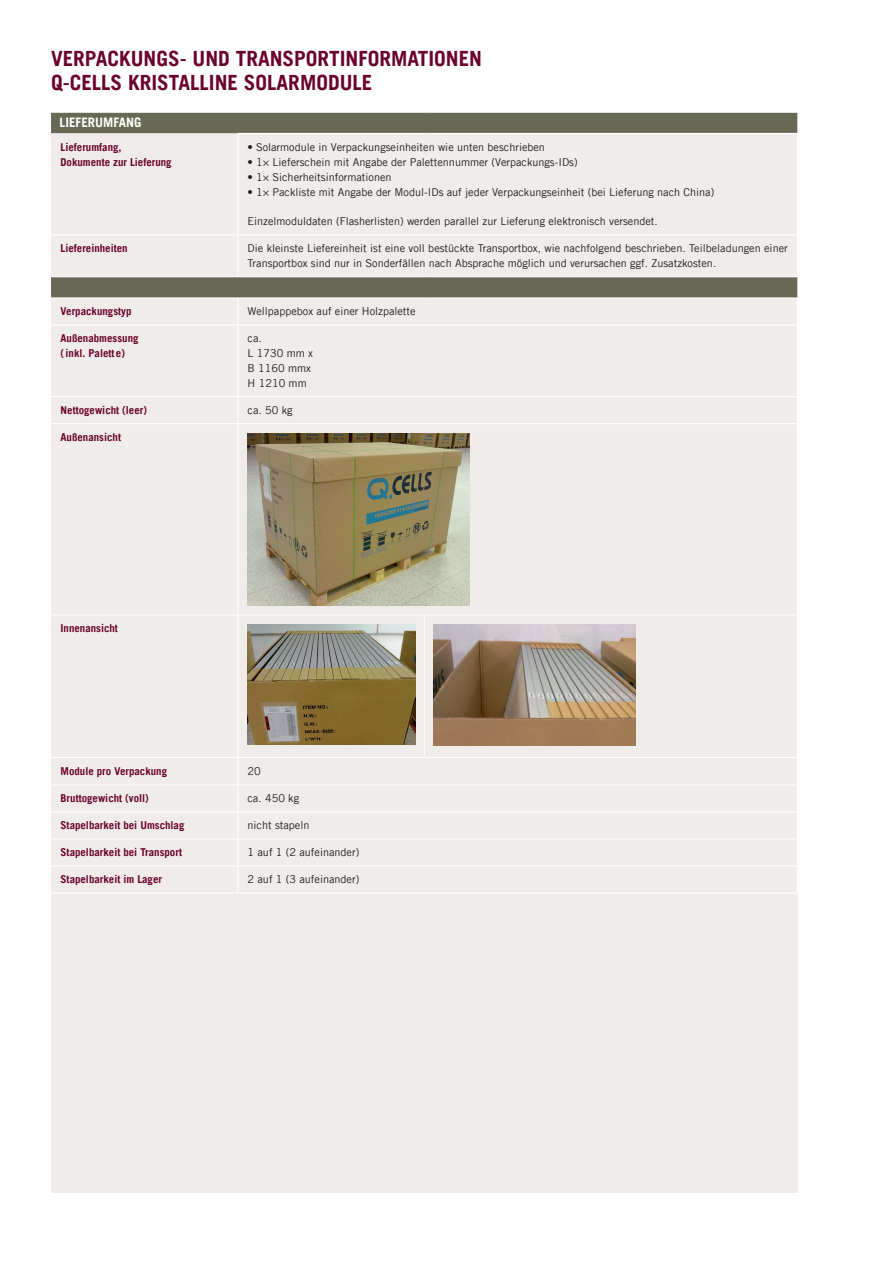
<style>
.page{position:relative;width:893px;height:1263px;background:#fff}
.page>*{position:absolute;margin:0;border:0;box-sizing:border-box;transform-origin:0 0}
.t1{font:700 21px "Trade Gothic LT";color:#6a022b}
.t2{font:700 13.2px "Trade Gothic LT";color:#fff}
.t3{font:10.8px/14.9px "Trade Gothic LT";color:#231f20}
.t4{font:700 10.8px/14.9px "Trade Gothic LT";color:#6a022b}
</style>
<div class="page">
<div style="left:51px;top:855px;width:747px;height:338px;background:#f0ece9"></div>
<div style="left:51px;top:113px;width:746px;height:20px;background:#676954"></div>
<div style="left:51px;top:133px;width:746px;height:734px;background:#f0ece9"></div>
<hr style="left:51px;top:234px;width:186px;height:1px;background:#fff">
<hr style="left:237px;top:235px;width:2px;height:41px;background:#fff">
<hr style="left:51px;top:297px;width:187px;height:2px;background:#fff">
<hr style="left:238px;top:297px;width:186px;height:2px;background:#fff">
<hr style="left:237px;top:299px;width:2px;height:25px;background:#fff">
<hr style="left:424px;top:297px;width:374px;height:2px;background:#fff">
<hr style="left:51px;top:324px;width:187px;height:2px;background:#fff">
<hr style="left:238px;top:324px;width:186px;height:2px;background:#fff">
<hr style="left:237px;top:326px;width:2px;height:70px;background:#fff">
<hr style="left:424px;top:324px;width:374px;height:2px;background:#fff">
<hr style="left:51px;top:396px;width:187px;height:1px;background:#fff">
<hr style="left:238px;top:396px;width:186px;height:1px;background:#fff">
<hr style="left:237px;top:397px;width:2px;height:26px;background:#fff">
<hr style="left:424px;top:396px;width:374px;height:1px;background:#fff">
<hr style="left:51px;top:423px;width:187px;height:1px;background:#fff">
<hr style="left:238px;top:423px;width:186px;height:1px;background:#fff">
<hr style="left:237px;top:424px;width:2px;height:190px;background:#fff">
<hr style="left:424px;top:423px;width:374px;height:1px;background:#fff">
<hr style="left:51px;top:614px;width:187px;height:1px;background:#fff">
<hr style="left:238px;top:614px;width:186px;height:1px;background:#fff">
<hr style="left:237px;top:615px;width:2px;height:142px;background:#fff">
<hr style="left:424px;top:614px;width:374px;height:1px;background:#fff">
<hr style="left:424px;top:615px;width:1px;height:142px;background:#fff">
<hr style="left:51px;top:757px;width:187px;height:1px;background:#fff">
<hr style="left:238px;top:757px;width:186px;height:1px;background:#fff">
<hr style="left:237px;top:758px;width:2px;height:26px;background:#fff">
<hr style="left:424px;top:757px;width:374px;height:1px;background:#fff">
<hr style="left:51px;top:892px;width:187px;height:1px;background:#fff">
<hr style="left:238px;top:892px;width:186px;height:1px;background:#fff">
<hr style="left:424px;top:892px;width:374px;height:1px;background:#fff">
<hr style="left:51px;top:784px;width:187px;height:1px;background:#fff">
<hr style="left:238px;top:784px;width:186px;height:1px;background:#fff">
<hr style="left:237px;top:785px;width:2px;height:26px;background:#fff">
<hr style="left:424px;top:784px;width:374px;height:1px;background:#fff">
<hr style="left:237px;top:812px;width:2px;height:26px;background:#fff">
<svg style="left:797px;top:855px;width:1px;height:37px"></svg>
<hr style="left:51px;top:811px;width:187px;height:1px;background:#fff">
<hr style="left:238px;top:811px;width:186px;height:1px;background:#fff">
<hr style="left:424px;top:811px;width:374px;height:1px;background:#fff">
<hr style="left:51px;top:838px;width:187px;height:1px;background:#fff">
<hr style="left:238px;top:838px;width:186px;height:1px;background:#fff">
<hr style="left:237px;top:839px;width:2px;height:26px;background:#fff">
<hr style="left:424px;top:838px;width:374px;height:1px;background:#fff">
<hr style="left:51px;top:865px;width:187px;height:1px;background:#fff">
<hr style="left:238px;top:865px;width:186px;height:1px;background:#fff">
<hr style="left:237px;top:866px;width:2px;height:26px;background:#fff">
<hr style="left:424px;top:865px;width:374px;height:1px;background:#fff">
<hr style="left:51px;top:276px;width:187px;height:1px;background:#fff">
<hr style="left:238px;top:276px;width:186px;height:1px;background:#fff">
<hr style="left:424px;top:276px;width:374px;height:1px;background:#fff">
<hr style="left:237px;top:133px;width:187px;height:1px;background:#fff">
<hr style="left:237px;top:134px;width:2px;height:100px;background:#fff">
<hr style="left:424px;top:133px;width:374px;height:1px;background:#fff">
<hr style="left:237px;top:234px;width:187px;height:1px;background:#fff">
<hr style="left:424px;top:234px;width:374px;height:1px;background:#fff">
<img style="left:248px;top:433px;width:221px;height:172px">
<img style="left:248px;top:624px;width:167px;height:120px">
<img style="left:434px;top:624px;width:202px;height:122px">
<h1 class="t1" style="left:51px;top:46px;width:24px">Verpa</h1>
<h1 class="t1" style="left:107px;top:46px;width:98px">ckungs- und</h1>
<h1 class="t1" style="left:236px;top:46px;width:12px">transportin</h1>
<h1 class="t1" style="left:358px;top:46px;width:22px">formationen</h1>
<h1 class="t1" style="left:51px;top:70px;width:30px">Q-Cells</h1>
<h1 class="t1" style="left:128px;top:70px;width:23px">Kristalline</h1>
<h1 class="t1" style="left:244px;top:70px;width:13px">solarmodule</h1>
<p class="t2" style="left:60px;top:114px;width:31px">Lieferum</p>
<p class="t2" style="left:113px;top:114px;width:29px">fan g</p>
<p class="t4" style="left:61px;top:139px;width:113px">Lieferumfang,<br>Dokumente zur Lieferung</p>
<p class="t3" style="left:248px;top:139px;width:299px">• Solarmodule in Verpackungseinheiten wie unten beschrieben</p>
<p class="t3" style="left:248px;top:154px;width:332px">• 1× Lieferschein mit Angabe der Palettennummer (Verpackungs-IDs)</p>
<p class="t3" style="left:248px;top:169px;width:146px">• 1× Sicherheitsinformationen</p>
<p class="t3" style="left:248px;top:184px;width:468px">• 1× Packliste mit Angabe der Modul-IDs auf jeder Verpackungseinheit (bei Lieferung nach China)</p>
<p class="t3" style="left:248px;top:214px;width:412px">Einzelmoduldaten (Flasherlisten) werden parallel zur Lieferung elektronisch versendet.</p>
<p class="t4" style="left:61px;top:241px;width:69px">Liefereinheiten</p>
<p class="t3" style="left:248px;top:241px;width:542px">Die kleinste Liefereinheit ist eine voll bestückte Transportbox, wie nachfolgend beschrieben. Teilbeladungen einer<br>Transportbox sind nur in Sonderfällen nach Absprache möglich und verursachen ggf. Zusatzkosten.</p>
<p class="t4" style="left:61px;top:304px;width:72px">Verpackungstyp</p>
<p class="t3" style="left:248px;top:304px;width:170px">Wellpappebox auf einer Holzpalette</p>
<p class="t4" style="left:61px;top:331px;width:79px">Außenabmessung (inkl. Palett e)</p>
<p class="t3" style="left:248px;top:331px;width:67px">ca.<br>L 1730 mm x<br>B 1160 mmx<br>H 1210 mm</p>
<p class="t4" style="left:61px;top:403px;width:88px">Nettogewicht (leer)</p>
<p class="t3" style="left:248px;top:403px;width:46px">ca. 50 kg</p>
<p class="t4" style="left:61px;top:429px;width:62px">Außenansicht</p>
<p class="t4" style="left:61px;top:621px;width:59px">Innenansicht</p>
<p class="t4" style="left:61px;top:763px;width:108px">Module pro Verpackung</p>
<p class="t3" style="left:248px;top:763px;width:15px">20</p>
<p class="t4" style="left:61px;top:791px;width:90px">Bruttogewicht (voll)</p>
<p class="t3" style="left:248px;top:791px;width:53px">ca. 450 kg</p>
<p class="t4" style="left:61px;top:818px;width:125px">Stapelbarkeit bei Umschlag</p>
<p class="t3" style="left:248px;top:818px;width:63px">nicht stapeln</p>
<p class="t4" style="left:61px;top:845px;width:123px">Stapelbarkeit bei Transport</p>
<p class="t3" style="left:248px;top:845px;width:113px">1 auf 1 (2 aufeinander)</p>
<p class="t4" style="left:61px;top:872px;width:103px">Stapelbarkeit im Lager</p>
<p class="t3" style="left:248px;top:872px;width:113px">2 auf 1 (3 aufeinander)</p>
</div>
